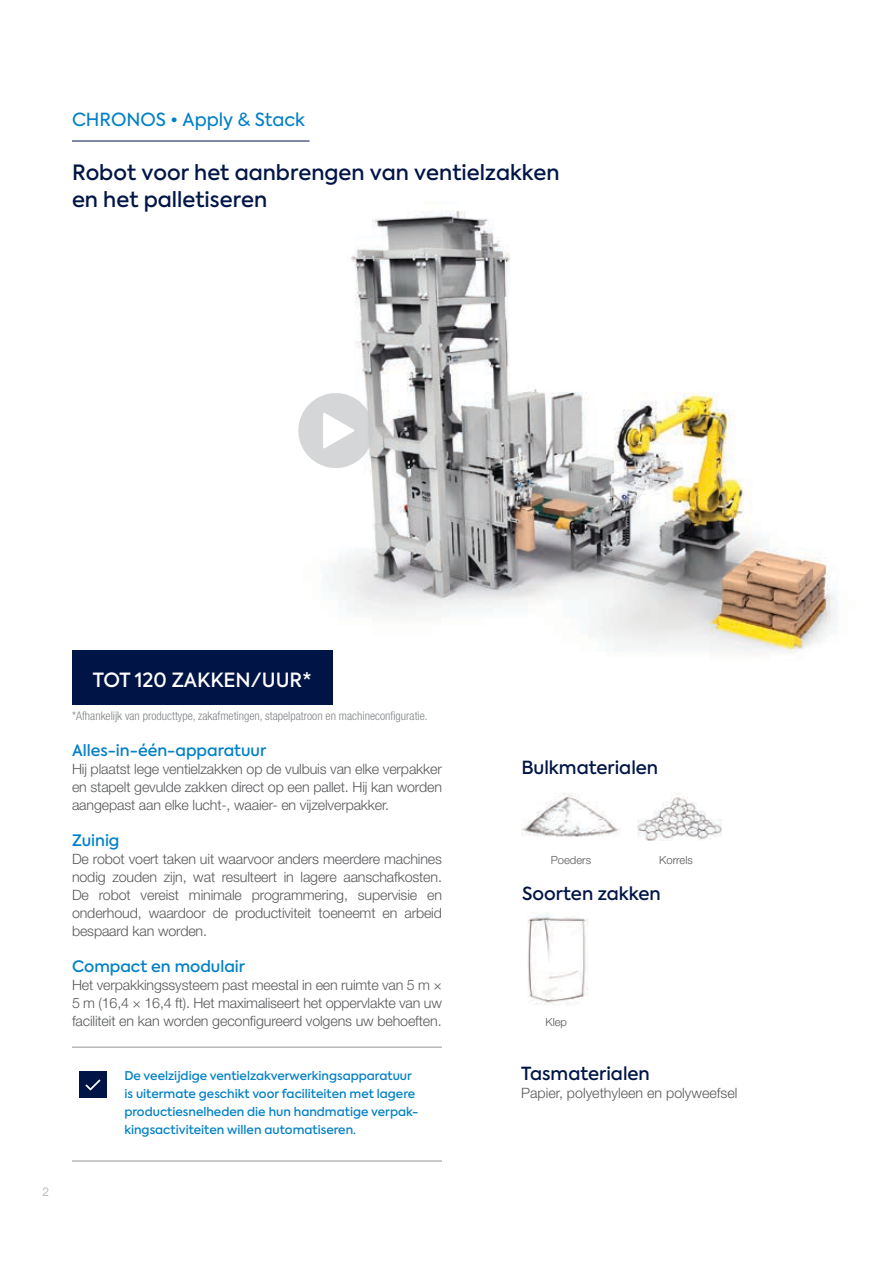
<style>
.page{position:relative;width:893px;height:1263px;background:#fff}
.page>*{position:absolute;margin:0;border:0;box-sizing:border-box;transform-origin:0 0}
.Title_Machine_Descriptive_282{font:500 21px "Axiforma";color:#001546}
.Up_to_000_Bags_-_Framed_text{font:500 19.5px "Axiforma";color:#fff}
.Bulk_Bag_Mats_Dimensions_Feats_Options_s{font:500 18px "Axiforma";color:#001546}
.Headline_Brand_Series_298{font:18px "Axiforma";color:#0080c6}
.Main_Text_Subheading_298{font:500 15.75px "Axiforma";color:#0080c6}
.Main_Text_Last_Feature_Option{font:300 14.25px/18px "Helvetica Neue LT Std";letter-spacing:-.01em;color:#58595b;text-align:justify}
.Main_Text{font:300 14.25px "Helvetica Neue LT Std";color:#58595b}
.Fun_Fact{font:500 12px/18px "Axiforma";color:#0080c6}
.Asterisk_Text{font:300 condensed 12px "Helvetica Neue LT Std";color:#808285}
.t1{font:300 12px "Helvetica Neue LT Std";color:#a7a9ac}
.Bulk_Bag_Mats_Text{font:300 11.25px "Helvetica Neue LT Std";color:#58595b}
</style>
<div class="page">
<img style="left:182px;top:140px;width:656px;height:563px">
<div style="left:72px;top:651px;width:260px;height:54px;background:#001546"></div>
<div style="left:79px;top:1071px;width:27px;height:27px;background:#001546"></div>
<svg style="left:85px;top:1079px;width:15px;height:11px"></svg>
<hr style="left:72px;top:1161px;width:370px;height:1px;background:#949698">
<hr style="left:72px;top:1047px;width:370px;height:1px;background:#949698">
<hr style="left:72px;top:141px;width:238px;height:1px;background:#001546">
<img style="left:521px;top:793px;width:99px;height:44px">
<img style="left:638px;top:793px;width:83px;height:47px">
<img style="left:528px;top:914px;width:61px;height:91px">
<svg style="left:298px;top:393px;width:75px;height:75px"></svg>
<p class="Headline_Brand_Series_298" style="left:72px;top:108px;width:235px">CHRONOS • Apply &amp; Stack</p>
<p class="Title_Machine_Descriptive_282" style="left:72px;top:159px;width:489px">Robot voor het aanbrengen van ventielzakken</p>
<p class="Title_Machine_Descriptive_282" style="left:72px;top:186px;width:197px">en het palletiseren</p>
<p class="t1" style="left:42px;top:1184px;width:8px">2</p>
<p class="Up_to_000_Bags_-_Framed_text" style="left:93px;top:667px;width:220px">TOT 120 ZAKKEN/UUR*</p>
<p class="Asterisk_Text" style="left:72px;top:709px;width:357px">*Afhankelijk van producttype, zakafmetingen, stapelpatroon en machineconfiguratie.</p>
<p class="Main_Text_Subheading_298" style="left:72px;top:740px;width:196px">Alles-in-één-apparatuur</p>
<p class="Main_Text_Last_Feature_Option" style="left:72px;top:760px;width:371px">Hij plaatst lege ventielzakken op de vulbuis van elke verpakker en stapelt gevulde zakken direct op een pallet. Hij kan worden aangepast aan elke lucht-, waaier- en vijzelverpakker.</p>
<p class="Main_Text_Subheading_298" style="left:72px;top:830px;width:49px">Zuinig</p>
<p class="Main_Text_Last_Feature_Option" style="left:72px;top:850px;width:371px">De robot voert taken uit waarvoor anders meerdere machines nodig zouden zijn, wat resulteert in lagere aanschafkosten.<br>De robot vereist minimale programmering, supervisie en onderhoud, waardoor de productiviteit toeneemt en arbeid bespaard kan worden.</p>
<p class="Main_Text_Subheading_298" style="left:72px;top:956px;width:175px">Compact en modulair</p>
<p class="Main_Text_Last_Feature_Option" style="left:72px;top:976px;width:371px">Het verpakkingssysteem past meestal in een ruimte van 5 m × 5 m (16,4 × 16,4 ft). Het maximaliseert het oppervlakte van uw faciliteit en kan worden geconfigureerd volgens uw behoeften.</p>
<p class="Fun_Fact" style="left:124px;top:1067px;width:295px">De veelzijdige ventielzakverwerkingsapparatuur is uitermate geschikt voor faciliteiten met lagere productiesnelheden die hun handmatige verpak&shy;kingsactiviteiten willen automatiseren.</p>
<p class="Bulk_Bag_Mats_Dimensions_Feats_Options_s" style="left:521px;top:756px;width:138px">Bulkmaterialen</p>
<p class="Bulk_Bag_Mats_Text" style="left:551px;top:853px;width:42px">Poeders</p>
<p class="Bulk_Bag_Mats_Text" style="left:659px;top:853px;width:35px">Korrels</p>
<p class="Bulk_Bag_Mats_Dimensions_Feats_Options_s" style="left:522px;top:882px;width:140px">Soorten zakken</p>
<p class="Bulk_Bag_Mats_Text" style="left:545px;top:1015px;width:23px">Klep</p>
<p class="Bulk_Bag_Mats_Dimensions_Feats_Options_s" style="left:521px;top:1062px;width:130px">Tasmaterialen</p>
<p class="Main_Text" style="left:521px;top:1084px;width:218px">Papier, polyethyleen en polyweefsel</p>
</div>
